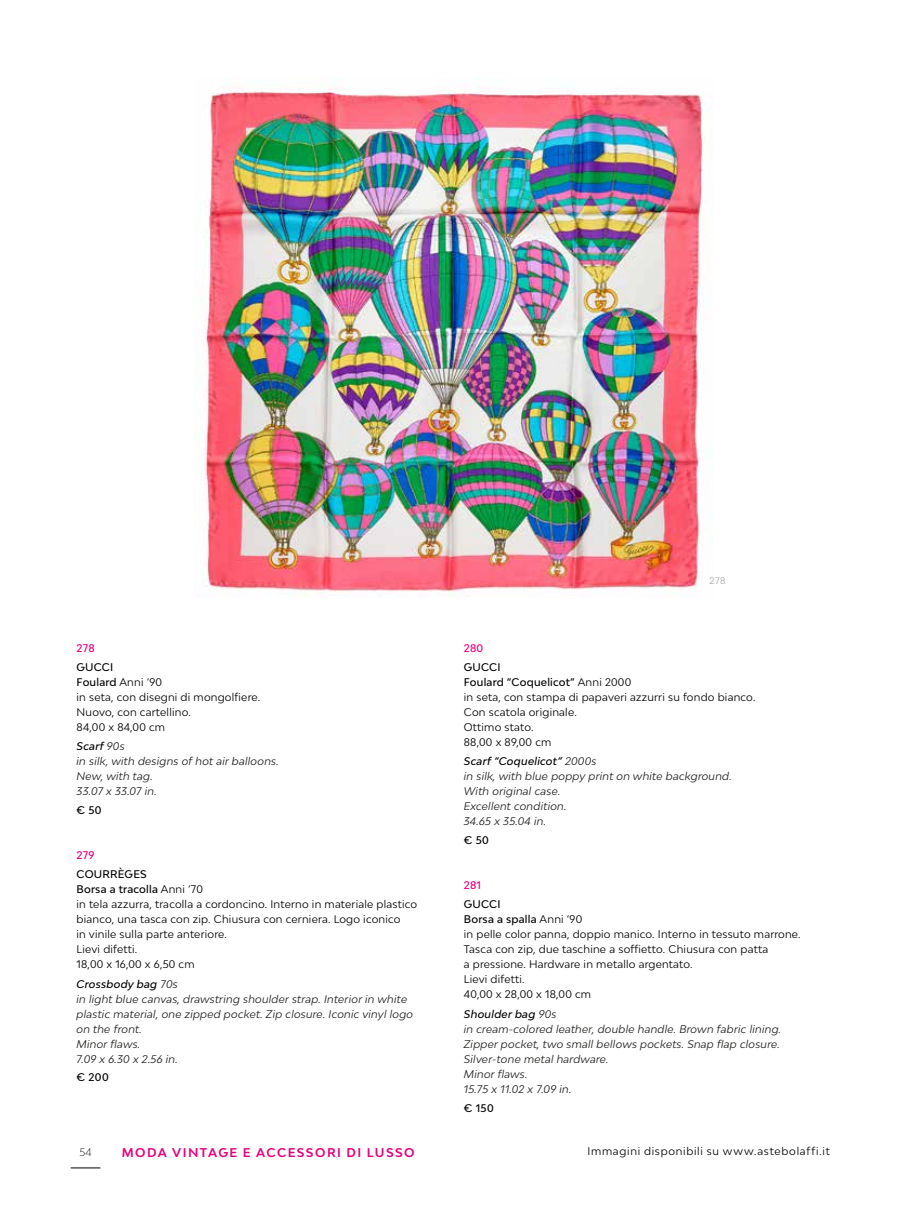
<style>
.page{position:relative;width:915px;height:1212px;background:#fff}
.page>*{position:absolute;margin:0;border:0;box-sizing:border-box;transform-origin:0 0}
.t1{font:700 12px "Bw Modelica";letter-spacing:.115em;color:#e6007d}
.t2{font:10.5px/15px "Bw Modelica";letter-spacing:.02em;color:#000}
.t3{font:italic 10.5px/15px "Bw Modelica";letter-spacing:.02em;color:#1d1d1b}
.t4{font:10.5px "Bw Modelica";letter-spacing:.07em;color:#000}
.t5{font:500 10.5px "Bw Modelica";letter-spacing:.04em;color:#000}
.t6{font:500 10.5px "Bw Modelica";letter-spacing:.02em;color:#e6007d}
.t7{font:300 10.5px "Bw Modelica";color:#1d1d1b}
.t8{font:300 9px "Bw Modelica";color:#878787}
.s1{font-weight:500}
.s2{font-weight:500;color:#000}
</style>
<div class="page">
<svg style="left:71px;top:1167px;width:29px;height:1px"></svg>
<img style="left:194px;top:83px;width:517px;height:513px">
<p class="t6" style="left:77px;top:641px;width:20px">278</p>
<p class="t2" style="left:77px;top:659px;width:185px"><span class="s1">GUCCI<br>Foulard</span> Anni ‘90<br>in seta, con disegni di mongolfiere.<br>Nuovo, con cartellino.<br>84,00 x 84,00 cm</p>
<p class="t3" style="left:77px;top:738px;width:203px"><span class="s2">Scarf</span> 90s<br>in silk, with designs of hot air balloons.<br>New, with tag.<br>33.07 x 33.07 in.</p>
<p class="t5" style="left:77px;top:803px;width:26px">€ 50</p>
<p class="t6" style="left:77px;top:848px;width:19px">279</p>
<p class="t2" style="left:77px;top:866px;width:342px"><span class="s1">COURRÈGES<br>Borsa a tracolla</span> Anni ‘70<br>in tela azzurra, tracolla a cordoncino. Interno in materiale plastico bianco, una tasca con zip. Chiusura con cerniera. Logo iconico<br>in vinile sulla parte anteriore.<br>Lievi difetti.<br>18,00 x 16,00 x 6,50 cm</p>
<p class="t3" style="left:77px;top:976px;width:338px"><span class="s2">Crossbody bag</span> 70s<br>in light blue canvas, drawstring shoulder strap. Interior in white plastic material, one zipped pocket. Zip closure. Iconic vinyl logo on the front.<br>Minor flaws.<br>7.09 x 6.30 x 2.56 in.</p>
<p class="t5" style="left:77px;top:1071px;width:34px">€ 200</p>
<p class="t8" style="left:709px;top:575px;width:17px">278</p>
<p class="t6" style="left:463px;top:641px;width:21px">280</p>
<p class="t2" style="left:463px;top:659px;width:293px"><span class="s1">GUCCI<br>Foulard “Coquelicot”</span> Anni 2000<br>in seta, con stampa di papaveri azzurri su fondo bianco.<br>Con scatola originale.<br>Ottimo stato.<br>88,00 x 89,00 cm</p>
<p class="t3" style="left:463px;top:753px;width:269px"><span class="s2">Scarf “Coquelicot”</span> 2000s<br>in silk, with blue poppy print on white background.<br>With original case.<br>Excellent condition.<br>34.65 x 35.04 in.</p>
<p class="t5" style="left:463px;top:833px;width:26px">€ 50</p>
<p class="t6" style="left:463px;top:878px;width:19px">281</p>
<p class="t2" style="left:463px;top:897px;width:338px"><span class="s1">GUCCI<br>Borsa a spalla</span> Anni ‘90<br>in pelle color panna, doppio manico. Interno in tessuto marrone.<br>Tasca con zip, due taschine a soffietto. Chiusura con patta<br>a pressione. Hardware in metallo argentato.<br>Lievi difetti.<br>40,00 x 28,00 x 18,00 cm</p>
<p class="t3" style="left:463px;top:1006px;width:319px"><span class="s2">Shoulder bag</span> 90s<br>in cream-colored leather, double handle. Brown fabric lining.<br>Zipper pocket, two small bellows pockets. Snap flap closure.<br>Silver-tone metal hardware.<br>Minor flaws.<br>15.75 x 11.02 x 7.09 in.</p>
<p class="t5" style="left:463px;top:1101px;width:31px">€ 150</p>
<p class="t7" style="left:79px;top:1146px;width:14px">54</p>
<p class="t1" style="left:122px;top:1144px;width:294px">MODA VINTAGE E ACCESSORI DI LUSSO</p>
<p class="t4" style="left:587px;top:1144px;width:244px">Immagini disponibili su www.astebolaffi.it</p>
</div>
